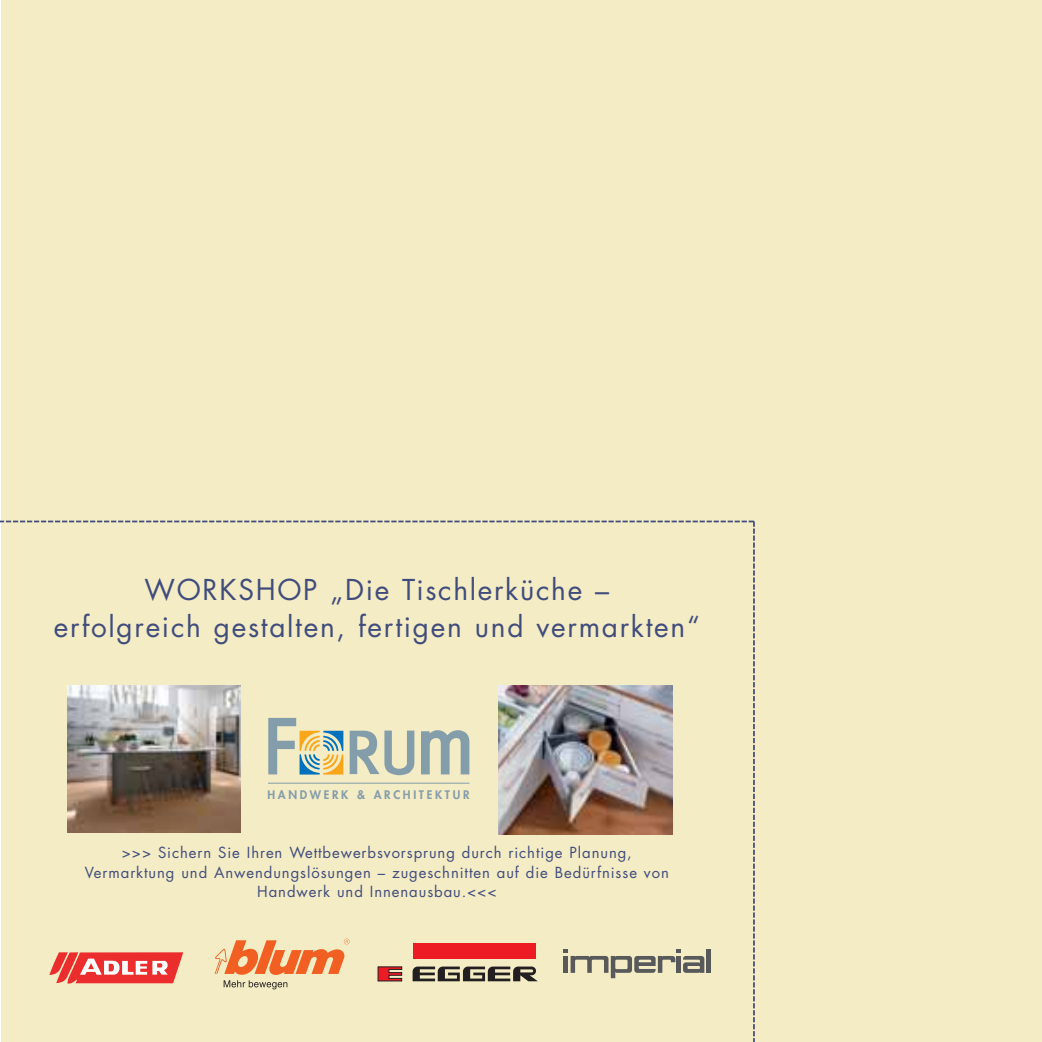
<style>
.page{position:relative;width:1042px;height:1042px;background:#fff}
.page>*{position:absolute;margin:0;border:0;box-sizing:border-box;transform-origin:0 0}
.t1{font:28px/36.8px "Futura";letter-spacing:.06em;color:#404c7c;text-align:center}
.t2{font:14.88px/19.6px "Futura";letter-spacing:.06em;color:#404c7c;text-align:center}
.t3{font:800 11.55px "Futura";letter-spacing:.23em;color:#849daa}
</style>
<div class="page">
<div style="left:1px;top:0;width:1040px;height:1042px;background:#f4ecc5"></div>
<svg style="left:1px;top:520px;width:754px;height:522px"></svg>
<div style="left:413px;top:943px;width:122px;height:15px;background:#ed1c24"></div>
<h1 class="t1" style="left:54px;top:573px;width:647px">WORKSHOP „Die Tischlerküche –<br>erfolgreich gestalten, fertigen und vermarkten“</h1>
<p class="t3" style="left:267px;top:789px;width:204px">HANDWERK &amp; ARCHITEKTUR</p>
<p class="t2" style="left:85px;top:844px;width:585px">&gt;&gt;&gt; Sichern Sie Ihren Wettbewerbsvorsprung durch richtige Planung,<br>Vermarktung und Anwendungslösungen – zugeschnitten auf die Bedürfnisse von<br>Handwerk und Innenausbau.&lt;&lt;&lt;</p>
</div>
